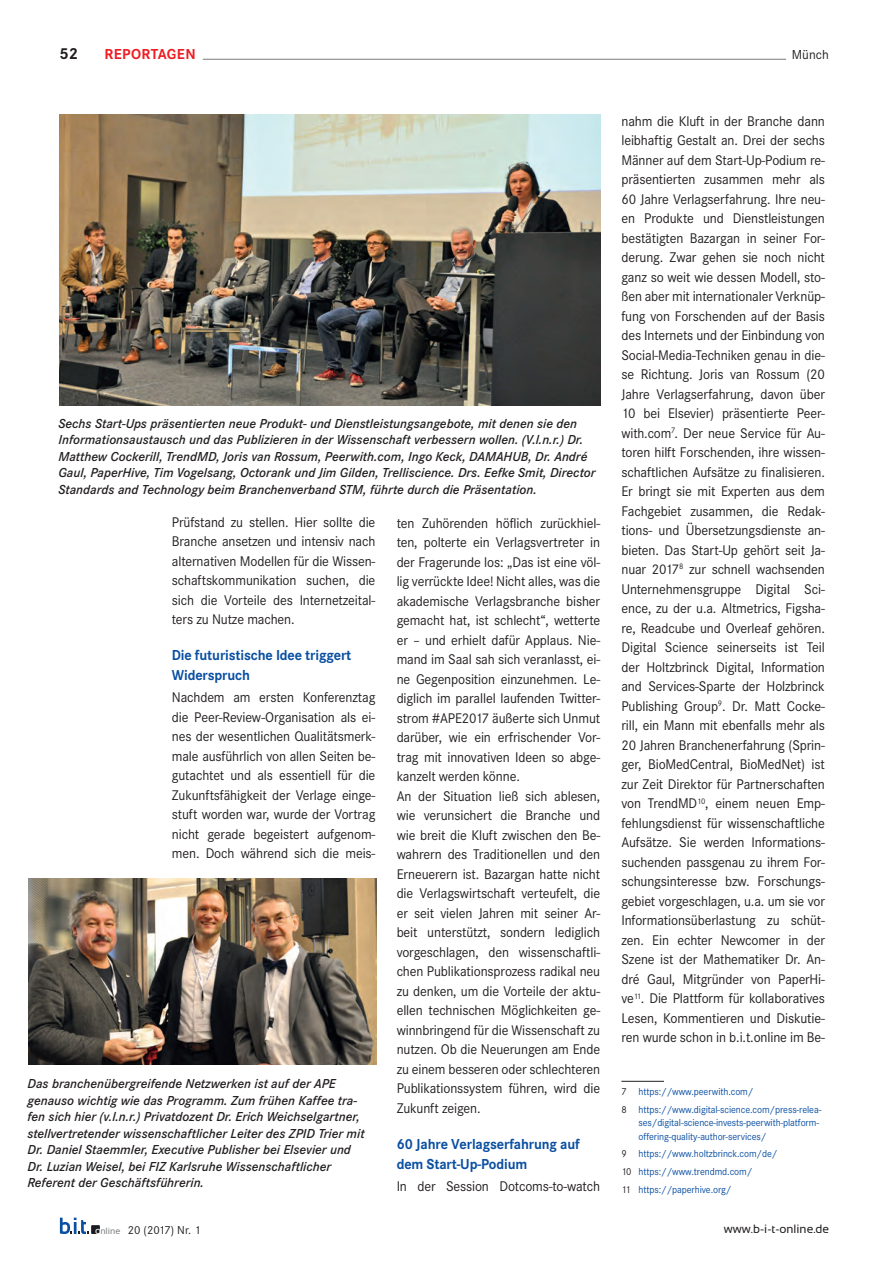
<style>
.page{position:relative;width:893px;height:1263px;background:#fff}
.page>*{position:absolute;margin:0;border:0;box-sizing:border-box;transform-origin:0 0}
.t1{font:700 16.5px "Corporate S";color:#231f20}
.ZT_3spaltig{font:700 15px/19.5px "Corporate S";letter-spacing:-.01em;color:#0a4fa2;scale:.95 1}
.t2{font:700 15px "Corporate S";letter-spacing:.025em;color:#ee1d23}
.Standard_3spaltig{font:14.55px/19.5px "Corporate S";letter-spacing:-.01em;color:#231f20;text-align:justify;scale:.96 1}
.Bildtexte{font:italic 600 13.5px/16.5px "Corporate S";color:#231f20}
.t3{font:13.5px "Corporate S";color:#231f20}
.t4{font:12px "Sansation";color:#231f20}
.t5{font:12px "Corporate S";color:#231f20}
.Fussnoten{font:10.5px/13.5px "Corporate S";letter-spacing:-.01em;color:#0a4fa2;scale:.95 1}
.s1{color:#231f20}
.s2{font-family:"Sansation";font-size:10.05px;color:#fff}
.s3{font-family:"Sansation";font-size:9px;color:#808285}
</style>
<div class="page">
<hr style="left:203px;top:59px;width:583px;height:1px;background:#808285">
<svg style="left:60px;top:1217px;width:40px;height:17px"></svg>
<hr style="left:621px;top:1081px;width:43px;height:1px;background:#231f20">
<img style="left:60px;top:115px;width:540px;height:290px">
<img style="left:28px;top:878px;width:348px;height:186px">
<p class="t1" style="left:60px;top:44px;width:20px">52</p>
<p class="t2" style="left:105px;top:46px;width:93px">REPORTAGEN</p>
<p class="t3" style="left:792px;top:47px;width:38px">Münch</p>
<p class="Bildtexte" style="left:58px;top:415px;width:538px">Sechs Start-Ups präsentierten neue Produkt- und Dienstleistungsangebote, mit denen sie den Informationsaustausch und das Publizieren in der Wissenschaft verbessern wollen. (V.l.n.r.) Dr.<br>Matthew Cockerill, TrendMD, Joris van Rossum, Peerwith.com, Ingo Keck, DAMAHUB, Dr. André Gaul, PaperHive, Tim Vogelsang, Octorank und Jim Gilden, Trelliscience. Drs. Eefke Smit, Director Standards and Technology beim Branchenverband STM, führte durch die Präsentation.</p>
<p class="Standard_3spaltig" style="left:172px;top:512px;width:213px">Prüfstand zu stellen. Hier sollte die Branche ansetzen und intensiv nach alternativen Modellen für die Wissen&shy;schaftskommunikation suchen, die sich die Vorteile des Internetzeital&shy;ters zu Nutze machen.</p>
<p class="ZT_3spaltig" style="left:172px;top:646px;width:190px">Die futuristische Idee triggert<br>Widerspruch</p>
<p class="Standard_3spaltig" style="left:172px;top:687px;width:213px">Nachdem am ersten Konferenztag die Peer-Review-Organisation als ei&shy;nes der wesentlichen Qualitätsmerk&shy;male ausführlich von allen Seiten be&shy;gutachtet und als essentiell für die Zukunftsfähigkeit der Verlage einge&shy;stuft worden war, wurde der Vortrag nicht gerade begeistert aufgenom&shy;men. Doch während sich die meis-</p>
<p class="Bildtexte" style="left:27px;top:1075px;width:339px">Das branchenübergreifende Netzwerken ist auf der APE genauso wichtig wie das Programm. Zum frühen Kaffee tra&shy;fen sich hier (v.l.n.r.) Privatdozent Dr. Erich Weichselgartner, stellvertretender wissenschaftlicher Leiter des ZPID Trier mit Dr. Daniel Staemmler, Executive Publisher bei Elsevier und Dr. Luzian Weisel, bei FIZ Karlsruhe Wissenschaftlicher Referent der Geschäftsführerin.</p>
<p class="Standard_3spaltig" style="left:397px;top:513px;width:213px">ten Zuhörenden höflich zurückhiel&shy;ten, polterte ein Verlagsvertreter in der Fragerunde los: „Das ist eine völ&shy;lig verrückte Idee! Nicht alles, was die akademische Verlagsbranche bisher gemacht hat, ist schlecht“, wetterte er – und erhielt dafür Applaus. Nie&shy;mand im Saal sah sich veranlasst, ei&shy;ne Gegenposition einzunehmen. Le&shy;diglich im parallel laufenden Twitter&shy;strom #APE2017 äußerte sich Unmut darüber, wie ein erfrischender Vor&shy;trag mit innovativen Ideen so abge&shy;kanzelt werden könne.</p>
<p class="Standard_3spaltig" style="left:397px;top:786px;width:213px">An der Situation ließ sich ablesen, wie verunsichert die Branche und wie breit die Kluft zwischen den Be&shy;wahrern des Traditionellen und den Erneuerern ist. Bazargan hatte nicht die Verlagswirtschaft verteufelt, die er seit vielen Jahren mit seiner Ar&shy;beit unterstützt, sondern lediglich vorgeschlagen, den wissenschaftli&shy;chen Publikationsprozess radikal neu zu denken, um die Vorteile der aktu&shy;ellen technischen Möglichkeiten ge&shy;winnbringend für die Wissenschaft zu nutzen. Ob die Neuerungen am Ende zu einem besseren oder schlechteren Publikationssystem führen, wird die Zukunft zeigen.</p>
<p class="ZT_3spaltig" style="left:397px;top:1134px;width:194px">60 Jahre Verlagserfahrung auf dem Start-Up-Podium</p>
<p class="Standard_3spaltig" style="left:397px;top:1176px;width:213px">In der Session Dotcoms-to-watch</p>
<p class="Standard_3spaltig" style="left:621px;top:111px;width:213px">nahm die Kluft in der Branche dann leibhaftig Gestalt an. Drei der sechs Männer auf dem Start-Up-Podium re&shy;präsentierten zusammen mehr als 60 Jahre Verlagserfahrung. Ihre neu&shy;en Produkte und Dienstleistungen bestätigten Bazargan in seiner For&shy;derung. Zwar gehen sie noch nicht ganz so weit wie dessen Modell, sto&shy;ßen aber mit internationaler Verknüp&shy;fung von Forschenden auf der Basis des Internets und der Einbindung von Social-Media-Techniken genau in die&shy;se Richtung. Joris van Rossum (20<br>Jahre Verlagserfahrung, davon über 10 bei Elsevier) präsentierte Peer&shy;with.com<sup>7</sup>. Der neue Service für Au&shy;toren hilft Forschenden, ihre wissen&shy;schaftlichen Aufsätze zu finalisieren.<br>Er bringt sie mit Experten aus dem Fachgebiet zusammen, die Redak&shy;tions- und Übersetzungsdienste an&shy;bieten. Das Start-Up gehört seit Ja&shy;nuar 2017<sup>8</sup> zur schnell wachsenden Unternehmensgruppe Digital Sci&shy;ence, zu der u.a. Altmetrics, Figsha&shy;re, Readcube und Overleaf gehören.<br>Digital Science seinerseits ist Teil der Holtzbrinck Digital, Information and Services-Sparte der Holzbrinck Publishing Group<sup>9</sup>. Dr. Matt Cocke&shy;rill, ein Mann mit ebenfalls mehr als 20 Jahren Branchenerfahrung (Sprin&shy;ger, BioMedCentral, BioMedNet) ist zur Zeit Direktor für Partnerschaften von TrendMD<sup>10</sup>, einem neuen Emp&shy;fehlungsdienst für wissenschaftliche Aufsätze. Sie werden Informations&shy;suchenden passgenau zu ihrem For&shy;schungsinteresse bzw. Forschungs&shy;gebiet vorgeschlagen, u.a. um sie vor Informationsüberlastung zu schüt&shy;zen. Ein echter Newcomer in der Szene ist der Mathematiker Dr. An&shy;dré Gaul, Mitgründer von PaperHi&shy;ve<sup>11</sup>. Die Plattform für kollaboratives Lesen, Kommentieren und Diskutie&shy;ren wurde schon in b.i.t.online im Be-</p>
<p class="Fussnoten" style="left:621px;top:1085px;width:140px"><span class="s1">7</span> https://www.peerwith.com/</p>
<p class="Fussnoten" style="left:638px;top:1102px;width:194px;text-indent:-17px"><span class="s1">8</span> https://www.digital-science.com/press-relea&shy;ses/digital-science-invests-peerwith-platform&shy;offering-quality-author-services/</p>
<p class="Fussnoten" style="left:621px;top:1147px;width:166px"><span class="s1">9</span> https://www.holtzbrinck.com/de/</p>
<p class="Fussnoten" style="left:621px;top:1165px;width:139px"><span class="s1">10</span> https://www.trendmd.com/</p>
<p class="Fussnoten" style="left:621px;top:1183px;width:117px"><span class="s1">11</span> https://paperhive.org/</p>
<p class="t5" style="left:95px;top:1223px;width:107px"><span class="s2">o</span><span class="s3">nline</span> 20 (2017) Nr. 1</p>
<p class="t4" style="left:724px;top:1222px;width:107px">www.b-i-t-online.de</p>
</div>
